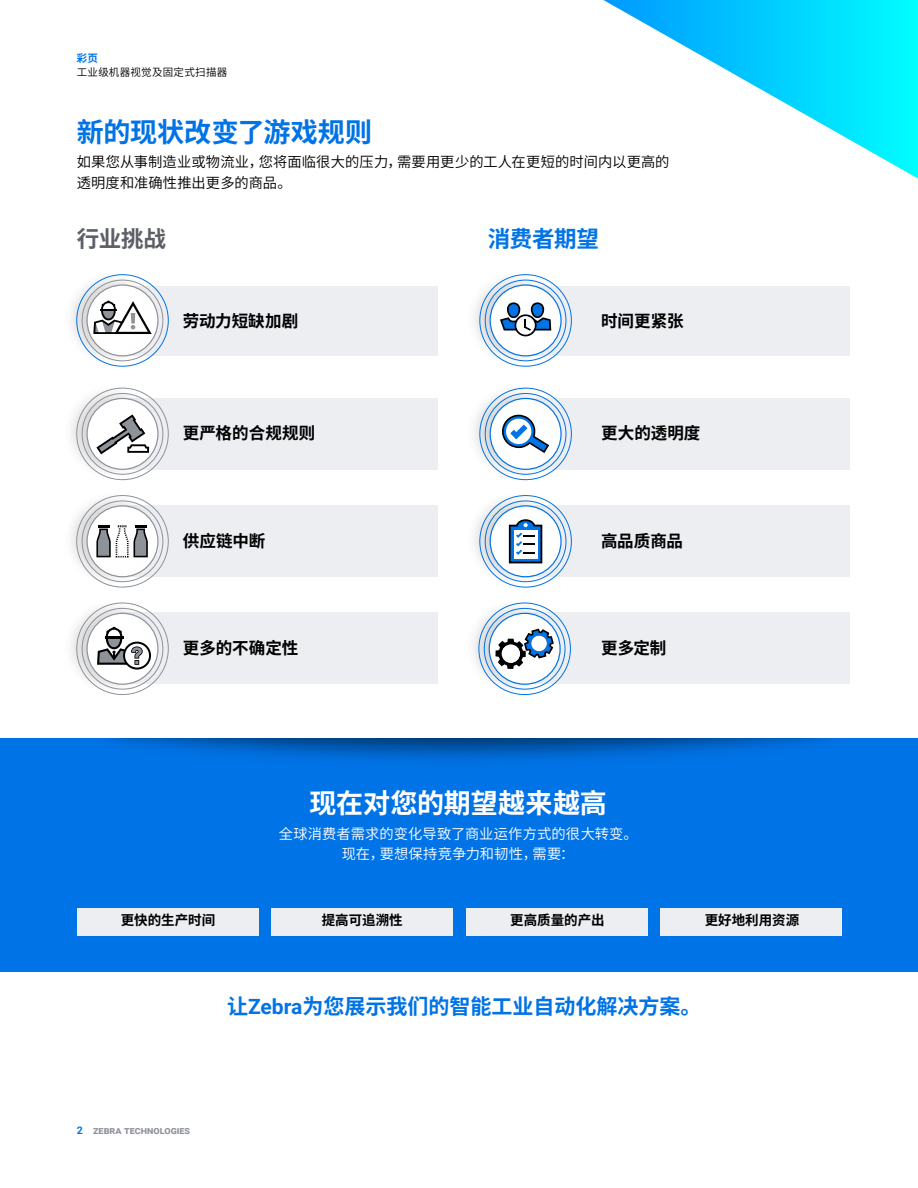
<style>
.page{position:relative;width:918px;height:1188px;background:#fff}
.page>*{position:absolute;margin:0;border:0;box-sizing:border-box;transform-origin:0 0}
.Heading{font:700 27px "Noto Sans CJ Ksc";color:#0073e6}
.Heading-2{font:700 27px "Noto Sans CJ Ksc";color:#fff}
.Subhead-1{font:700 22.5px "Noto Sans CJ Ksc";letter-spacing:-.01em;color:#0073e6}
.Subhead-1-2{font:700 22.5px "Noto Sans CJ Ksc";color:#5c5f66}
.t1{font:700 21px "Noto Sans CJ Ksc";color:#0073e6}
.Body{font:700 16.5px "Noto Sans CJ Ksc";letter-spacing:.005em;color:#000}
.Body-2{font:600 14.25px/20.2px "Noto Sans CJ Ksc";letter-spacing:.01em;color:#000}
.Body-3{font:600 14.25px/20.2px "Noto Sans CJ Ksc";letter-spacing:.01em;color:#fff;text-align:center}
.t2{font:700 13.5px "Noto Sans CJ Ksc";color:#000}
.t3{font:700 10.5px "Roboto";color:#8e9299}
.t4{font:600 10.5px "Noto Sans CJ Ksc";letter-spacing:.03em;color:#000}
.t5{font:700 10.5px "Noto Sans CJ Ksc";color:#0073e6}
.s1{font-family:"Roboto"}
.s2{color:#0073e6}
</style>
<div class="page">
<div style="left:0;top:739px;width:918px;height:233px;background:#0073e6"></div>
<div style="left:120px;top:286px;width:317px;height:70px;background:#eceef2"></div>
<div style="left:120px;top:398px;width:317px;height:72px;background:#eceef2"></div>
<div style="left:120px;top:506px;width:317px;height:71px;background:#eceef2"></div>
<div style="left:120px;top:613px;width:317px;height:71px;background:#eceef2"></div>
<div style="left:525px;top:286px;width:324px;height:70px;background:#eceef2"></div>
<div style="left:525px;top:398px;width:324px;height:72px;background:#eceef2"></div>
<div style="left:525px;top:506px;width:324px;height:71px;background:#eceef2"></div>
<div style="left:525px;top:613px;width:324px;height:71px;background:#eceef2"></div>
<svg style="left:603px;top:0;width:315px;height:179px"></svg>
<div style="left:54px;top:262px;width:113px;height:112px;background:#000;opacity:.15"></div>
<div style="left:458px;top:262px;width:112px;height:112px;background:#000;opacity:.15"></div>
<div style="left:54px;top:376px;width:113px;height:112px;background:#000;opacity:.15"></div>
<div style="left:458px;top:376px;width:112px;height:112px;background:#000;opacity:.15"></div>
<div style="left:54px;top:483px;width:113px;height:112px;background:#000;opacity:.15"></div>
<div style="left:458px;top:483px;width:112px;height:112px;background:#000;opacity:.15"></div>
<div style="left:54px;top:590px;width:113px;height:113px;background:#000;opacity:.15"></div>
<div style="left:457px;top:590px;width:112px;height:113px;background:#000;opacity:.15"></div>
<svg style="left:93px;top:301px;width:59px;height:33px"></svg>
<svg style="left:96px;top:414px;width:53px;height:40px"></svg>
<svg style="left:96px;top:525px;width:52px;height:33px"></svg>
<svg style="left:97px;top:627px;width:54px;height:43px"></svg>
<svg style="left:500px;top:415px;width:49px;height:38px"></svg>
<svg style="left:500px;top:302px;width:51px;height:34px"></svg>
<svg style="left:509px;top:519px;width:33px;height:44px"></svg>
<svg style="left:495px;top:629px;width:59px;height:40px"></svg>
<div style="left:77px;top:909px;width:182px;height:27px;background:#eceef2"></div>
<div style="left:466px;top:909px;width:181px;height:27px;background:#eceef2"></div>
<div style="left:272px;top:909px;width:181px;height:27px;background:#eceef2"></div>
<div style="left:660px;top:909px;width:182px;height:27px;background:#eceef2"></div>
<p class="t5" style="left:77px;top:52px;width:23px">彩页</p>
<p class="t4" style="left:77px;top:66px;width:152px">工业级机器视觉及固定式扫描器</p>
<p class="Heading" style="left:77px;top:117px;width:297px">新的现状改变了游戏规则</p>
<p class="Body-2" style="left:77px;top:152px;width:594px">如果您从事制造业或物流业，您将面临很大的压力，需要用更少的工人在更短的时间内以更高的透明度和准确性推出更多的商品。</p>
<p class="Subhead-1-2" style="left:77px;top:226px;width:91px">行业挑战</p>
<p class="Subhead-1" style="left:488px;top:226px;width:113px">消费者期望</p>
<p class="Body" style="left:183px;top:311px;width:117px">劳动力短缺加剧</p>
<p class="Body" style="left:601px;top:311px;width:84px">时间更紧张</p>
<p class="Body" style="left:183px;top:424px;width:134px">更严格的合规规则</p>
<p class="Body" style="left:601px;top:424px;width:101px">更大的透明度</p>
<p class="Body" style="left:183px;top:532px;width:84px">供应链中断</p>
<p class="Body" style="left:601px;top:532px;width:83px">高品质商品</p>
<p class="Body" style="left:183px;top:639px;width:117px">更多的不确定性</p>
<p class="Body" style="left:601px;top:639px;width:67px">更多定制</p>
<p class="Heading-2" style="left:309px;top:788px;width:299px">现在对您的期望越来越高</p>
<p class="Body-3" style="left:279px;top:824px;width:360px">全球消费者需求的变化导致了商业运作方式的很大转变。现在，要想保持竞争力和韧性，需要：</p>
<p class="t2" style="left:121px;top:912px;width:96px">更快的生产时间</p>
<p class="t2" style="left:322px;top:912px;width:82px">提高可追溯性</p>
<p class="t2" style="left:510px;top:912px;width:96px">更高质量的产出</p>
<p class="t2" style="left:705px;top:912px;width:96px">更好地利用资源</p>
<p class="t1" style="left:227px;top:995px;width:476px">让<span class="s1">Zebra</span>为您展示我们的智能工业自动化解决方案。</p>
<p class="t3" style="left:77px;top:1123px;width:115px"><span class="s2">2</span> ZEBRA TECHNOLOGIES</p>
</div>
